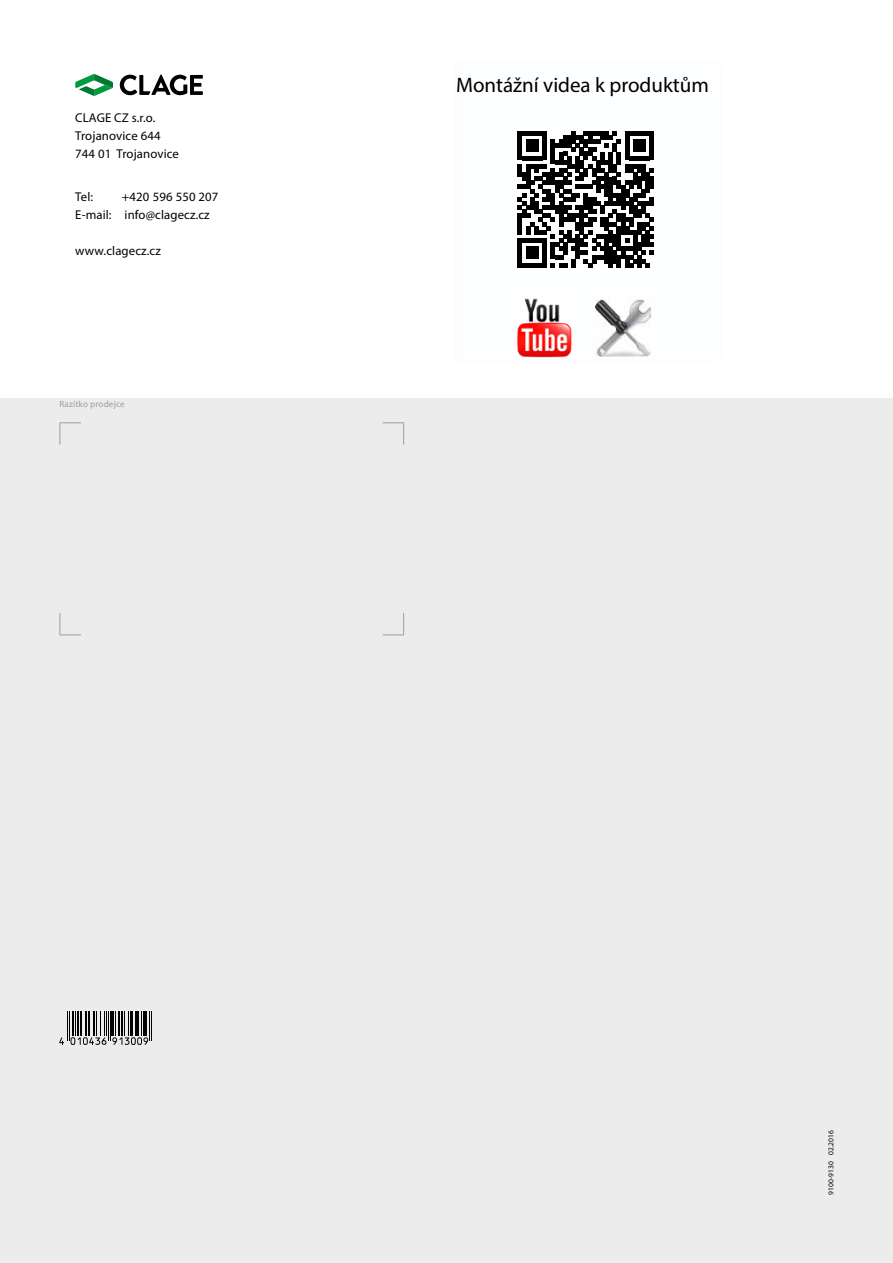
<style>
.page{position:relative;width:893px;height:1263px;background:#fff}
.page>*{position:absolute;margin:0;border:0;box-sizing:border-box;transform-origin:0 0}
.t1{font:21px "Myriad Pro";color:#000}
.t2{font:12.75px/18px "Myriad Pro";letter-spacing:.01em;color:#000}
.t3{font:9px "Myriad Pro";letter-spacing:.02em;color:#9c9d9d}
.t4{font:7.5px "Myriad Pro";letter-spacing:.02em;color:#000}
</style>
<div class="page">
<svg style="left:517px;top:131px;width:137px;height:226px"></svg>
<img style="left:595px;top:300px;width:56px;height:56px">
<img style="left:517px;top:297px;width:58px;height:60px">
<svg style="left:120px;top:75px;width:83px;height:20px"></svg>
<svg style="left:75px;top:74px;width:38px;height:22px"></svg>
<div style="left:0;top:399px;width:893px;height:864px;background:#ececed"></div>
<svg style="left:60px;top:613px;width:21px;height:22px"></svg>
<svg style="left:383px;top:613px;width:21px;height:22px"></svg>
<svg style="left:383px;top:422px;width:21px;height:23px"></svg>
<svg style="left:60px;top:422px;width:21px;height:23px"></svg>
<svg style="left:59px;top:1037px;width:5px;height:8px"></svg>
<hr style="left:67px;top:1011px;width:1px;height:30px;background:#000">
<hr style="left:69px;top:1011px;width:1px;height:30px;background:#000">
<svg style="left:71px;top:1011px;width:77px;height:34px"></svg>
<hr style="left:149px;top:1011px;width:1px;height:30px;background:#000">
<hr style="left:151px;top:1011px;width:1px;height:30px;background:#000">
<p class="t2" style="left:75px;top:108px;width:105px">CLAGE CZ s.r.o.<br>Trojanovice 644<br>744 01 Trojanovice</p>
<p class="t2" style="left:75px;top:188px;width:19px">Tel:</p>
<p class="t2" style="left:75px;top:188px;width:145px;text-indent:46px">+420 596 550 207<br>E-mail: info@clagecz.cz</p>
<p class="t2" style="left:75px;top:242px;width:87px">www.clagecz.cz</p>
<p class="t3" style="left:60px;top:399px;width:67px">Razítko prodejce</p>
<h1 class="t1" style="left:456px;top:72px;width:254px">Montážní videa k produktům</h1>
<p class="t4" style="left:826px;top:1195px;width:67px;rotate:-90deg">9100-9130 02.2016</p>
</div>
